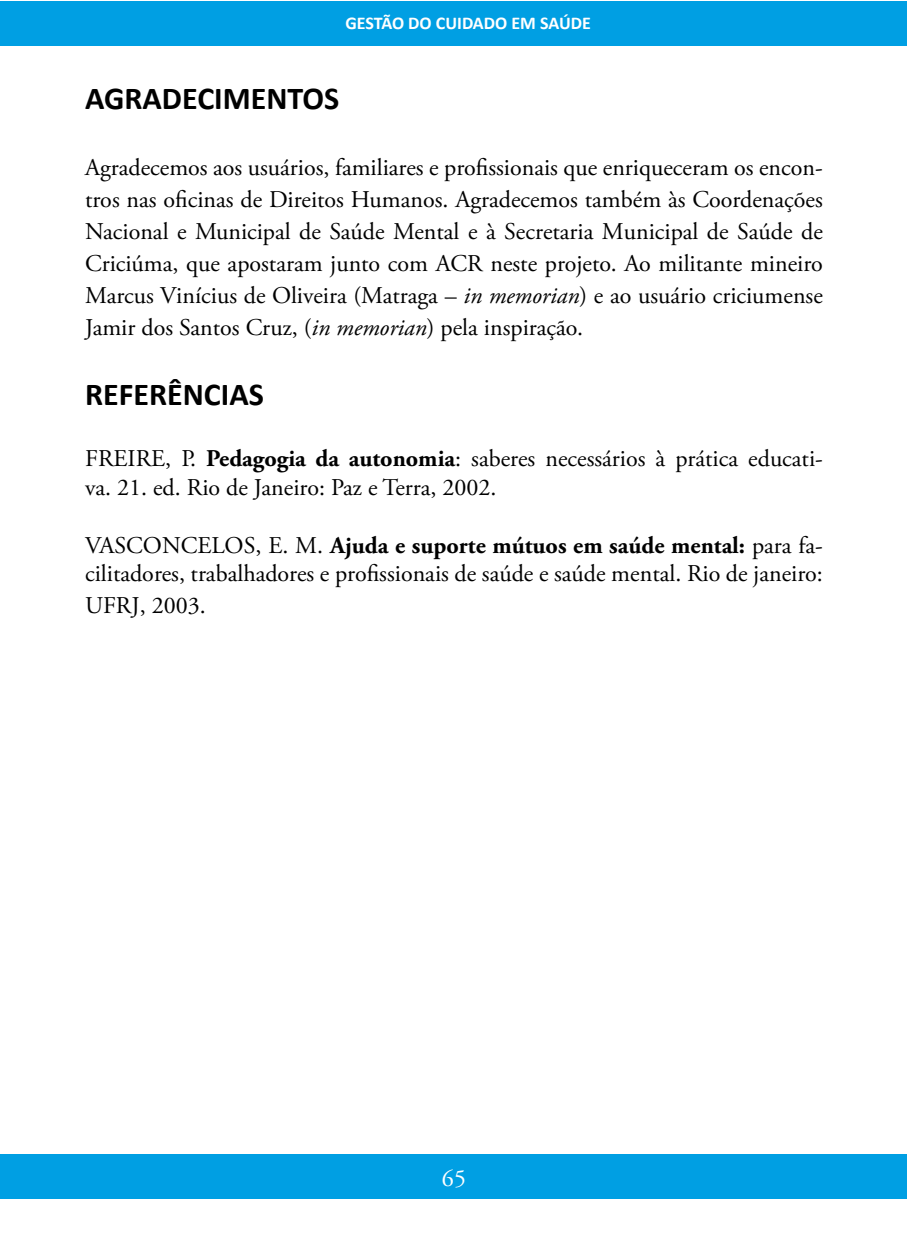
<style>
.page{position:relative;width:908px;height:1248px;background:#fff}
.page>*{position:absolute;margin:0;border:0;box-sizing:border-box;transform-origin:0 0}
.t1{font:700 32px "Calibri";color:#000}
.t2{font:24px/32px "Adobe Garamond Pro";color:#000}
.t3{font:24px "Adobe Garamond Pro";color:#fff}
.t4{font:700 18px "Calibri";color:#fff}
.s1{font-style:italic}
.s2{font-weight:700}
</style>
<div class="page">
<div style="left:0;top:1px;width:906px;height:44px;background:#009fe3"></div>
<div style="left:0;top:1154px;width:906px;height:44px;background:#009fe3"></div>
<p class="t4" style="left:345px;top:11px;width:247px">GESTÃO DO CUIDADO EM SAÚDE</p>
<h1 class="t1" style="left:85px;top:78px;width:255px">AGRADECIMENTOS</h1>
<p class="t2" style="left:85px;top:152px;width:739px;text-align:justify">Agradecemos aos usuários, familiares e profissionais que enriqueceram os encon&shy;tros nas oficinas de Direitos Humanos. Agradecemos também às Coordenações Nacional e Municipal de Saúde Mental e à Secretaria Municipal de Saúde de Criciúma, que apostaram junto com ACR neste projeto. Ao militante mineiro Marcus Vinícius de Oliveira (Matraga – <span class="s1">in memorian</span>) e ao usuário criciumense Jamir dos Santos Cruz, (<span class="s1">in memorian</span>) pela inspiração.</p>
<h1 class="t1" style="left:85px;top:374px;width:180px">REFERÊNCIAS</h1>
<p class="t2" style="left:85px;top:445px;width:738px;line-height:28.8px">FREIRE, P. <span class="s2">Pedagogia da autonomia</span>: saberes necessários à prática educati&shy;va. 21. ed. Rio de Janeiro: Paz e Terra, 2002.</p>
<p class="t2" style="left:85px;top:531px;width:739px;line-height:28.8px">VASCONCELOS, E. M. <span class="s2">Ajuda e suporte mútuos em saúde mental:</span> para fa&shy;cilitadores, trabalhadores e profissionais de saúde e saúde mental. Rio de janeiro:</p>
<p class="t2" style="left:85px;top:590px;width:122px">UFRJ, 2003.</p>
<p class="t3" style="left:442px;top:1163px;width:25px">65</p>
</div>
